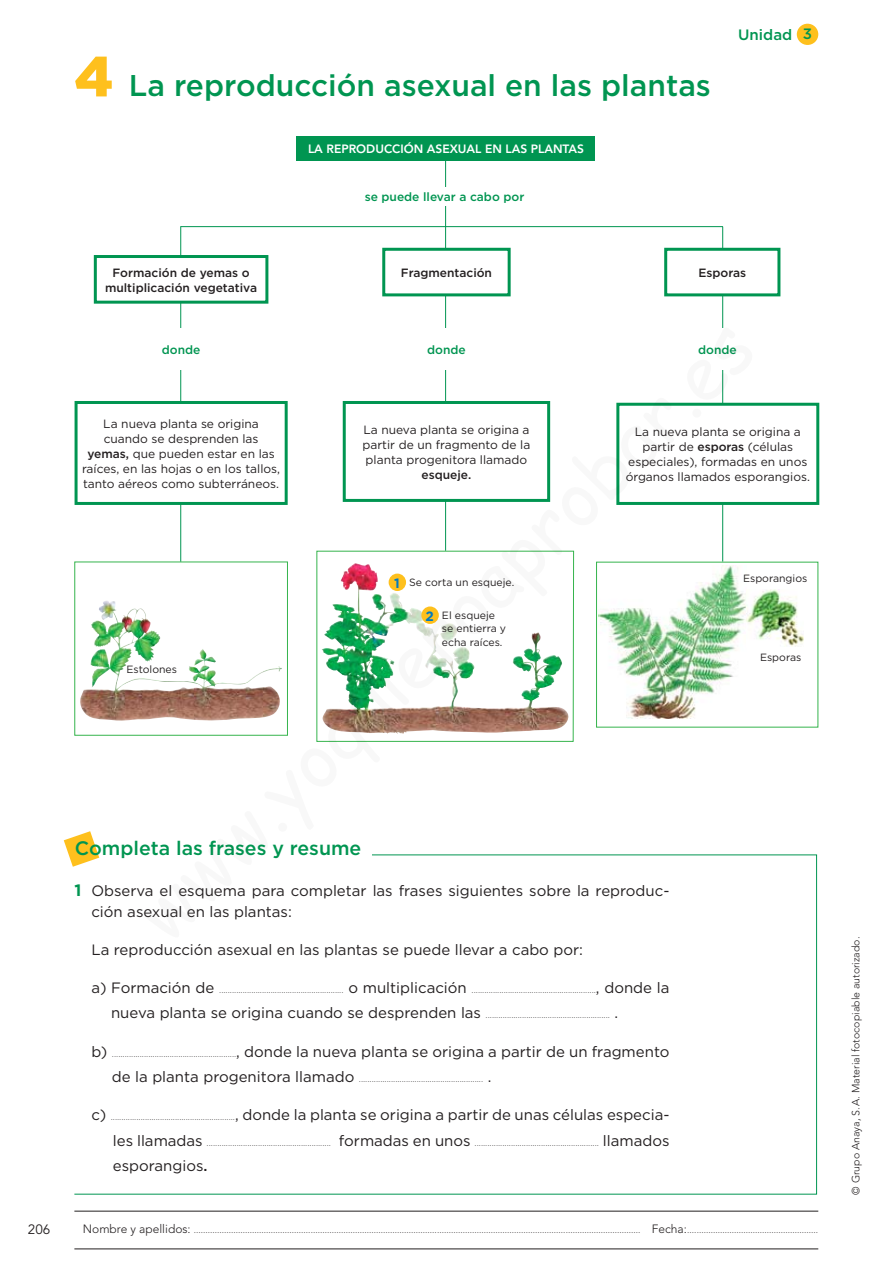
<style>
.page{position:relative;width:893px;height:1263px;background:#fff}
.page>*{position:absolute;margin:0;border:0;box-sizing:border-box;transform-origin:0 0}
.t1{font:500 30px "Gotham";color:#009551}
.t2{font:500 19.5px "Gotham";color:#009551}
.t3{font:15px/20.2px "Gotham";color:#231f20}
.t4{font:500 15px "Gotham";color:#009551}
.t5{font:13.5px "Avenir LT Std";color:#231f20}
.t6{font:12px/15px "Gotham";color:#231f20;text-align:center}
.t7{font:500 12px/15px "Gotham";color:#231f20;text-align:center}
.t8{font:500 12px "Gotham";color:#009551}
.t9{font:800 12px "Avenir LT Std";color:#fff}
.t10{font:10.5px/13.5px "Gotham";color:#231f20}
.t11{font:300 10.5px "Avenir LT Std";color:#231f20}
.t12{font:300 9px "Avenir LT Std";color:#231f20}
.t13{font:300 8.25px "Avenir LT Std";color:#231f20}
.s1{font-weight:900;font-size:56.55px;color:#fec01d}
.s2{font-weight:500}
.s3{font-weight:700;font-size:13.5px;color:#0079c1}
.s4{font-weight:700;font-size:16.5px;color:#009551}
.s5{font-family:"Gotham";font-weight:400;font-size:15px}
.s6{font-size:12px}
</style>
<div class="page">
<hr style="left:74px;top:1211px;width:744px;height:1px;background:#231f20">
<hr style="left:74px;top:1249px;width:744px;height:1px;background:#231f20">
<div style="left:797px;top:24px;width:21px;height:21px;background:#fec01d;border-radius:50%"></div>
<svg style="left:64px;top:831px;width:35px;height:36px"></svg>
<hr style="left:181px;top:226px;width:542px;height:1px;background:#009551">
<hr style="left:445px;top:158px;width:1px;height:393px;background:#009551">
<hr style="left:180px;top:226px;width:1px;height:336px;background:#009551">
<hr style="left:722px;top:227px;width:1px;height:335px;background:#009551">
<div style="left:297px;top:136px;width:298px;height:25px;background:#009551"></div>
<div style="left:340px;top:187px;width:209px;height:18px;background:#fff"></div>
<div style="left:95px;top:257px;width:172px;height:45px;background:#fff"></div>
<div style="left:94px;top:255px;width:174px;height:49px;border:3px solid #009551"></div>
<div style="left:76px;top:402px;width:210px;height:101px;background:#fff"></div>
<div style="left:75px;top:401px;width:213px;height:104px;border:3px solid #009551"></div>
<div style="left:344px;top:402px;width:205px;height:98px;background:#fff"></div>
<div style="left:343px;top:401px;width:207px;height:101px;border:3px solid #009551"></div>
<div style="left:618px;top:404px;width:200px;height:99px;background:#fff"></div>
<div style="left:616px;top:403px;width:203px;height:102px;border:3px solid #009551"></div>
<div style="left:666px;top:249px;width:113px;height:46px;background:#fff"></div>
<div style="left:664px;top:248px;width:116px;height:48px;border:3px solid #009551"></div>
<div style="left:384px;top:249px;width:125px;height:46px;background:#fff"></div>
<div style="left:382px;top:248px;width:129px;height:48px;border:3px solid #009551"></div>
<div style="left:385px;top:328px;width:123px;height:41px;background:#fff"></div>
<div style="left:656px;top:328px;width:123px;height:41px;background:#fff"></div>
<img style="left:80px;top:602px;width:202px;height:119px">
<div style="left:74px;top:562px;width:214px;height:174px;border:1px solid #36b44d"></div>
<img style="left:322px;top:568px;width:247px;height:166px">
<div style="left:316px;top:551px;width:258px;height:191px;border:1px solid #36b44d"></div>
<div style="left:389px;top:574px;width:17px;height:17px;background:#fec01d;border-radius:50%"></div>
<div style="left:421px;top:607px;width:18px;height:17px;background:#fec01d;border-radius:50%"></div>
<img style="left:599px;top:565px;width:148px;height:154px">
<img style="left:747px;top:589px;width:56px;height:57px">
<h1 class="t1" style="left:74px;top:75px;width:638px"><span class="s1">4</span> La reproducción asexual en las plantas</h1>
<h3 class="t9" style="left:308px;top:144px;width:277px">LA REPRODUCCIÓN ASEXUAL EN LAS PLANTAS</h3>
<h3 class="t8" style="left:365px;top:192px;width:161px">se puede llevar a cabo por</h3>
<h3 class="t4" style="left:738px;top:30px;width:75px">Unidad 3</h3>
<h3 class="t7" style="left:105px;top:266px;width:154px">Formación de yemas o multiplicación vegetativa</h3>
<h3 class="t7" style="left:401px;top:266px;width:93px">Fragmentación</h3>
<h3 class="t7" style="left:698px;top:266px;width:49px">Esporas</h3>
<h3 class="t8" style="left:162px;top:345px;width:40px">donde</h3>
<h3 class="t8" style="left:427px;top:345px;width:40px">donde</h3>
<h3 class="t8" style="left:698px;top:345px;width:40px">donde</h3>
<h3 class="t6" style="left:82px;top:417px;width:200px">La nueva planta se origina cuando se desprenden las <span class="s2">yemas,</span> que pueden estar en las raíces, en las hojas o en los tallos, tanto aéreos como subterráneos.</h3>
<h3 class="t6" style="left:362px;top:423px;width:169px;text-align:justify">La nueva planta se origina a partir de un fragmento de la planta progenitora llamado</h3>
<h3 class="t7" style="left:421px;top:468px;width:51px">esqueje.</h3>
<p class="t10" style="left:127px;top:664px;width:52px">Estolones</p>
<p class="t10" style="left:394px;top:576px;width:122px"><span class="s3">1</span> Se corta un esqueje.</p>
<p class="t10" style="left:442px;top:609px;width:66px;text-indent:-17px"><span class="s3">2</span> El esqueje se entierra y echa raíces.</p>
<h3 class="t6" style="left:626px;top:425px;width:186px">La nueva planta se origina a partir de <span class="s2">esporas</span> (células especiales), formadas en unos órganos llamados esporangios.</h3>
<p class="t10" style="left:743px;top:572px;width:66px">Esporangios</p>
<p class="t10" style="left:760px;top:651px;width:43px">Esporas</p>
<h3 class="t5" style="left:28px;top:1224px;width:24px">206</h3>
<h2 class="t2" style="left:75px;top:841px;width:288px">Completa las frases y resume</h2>
<h3 class="t3" style="left:91px;top:882px;width:580px;text-indent:-17px"><span class="s4">1</span> Observa el esquema para completar las frases siguientes sobre la reproduc&shy;ción asexual en las plantas:</h3>
<h3 class="t3" style="left:91px;top:940px;width:493px">La reproducción asexual en las plantas se puede llevar a cabo por:</h3>
<p class="t13" style="left:91px;top:987px;width:580px"><span class="s5">a) Formación de</span> .......................................................... <span class="s5">o multiplicación</span> ..........................................................<span class="s5">, donde la</span></p>
<p class="t13" style="left:111px;top:1012px;width:508px"><span class="s5">nueva planta se origina cuando se desprenden las</span> .......................................................... <span class="s5">.</span></p>
<p class="t13" style="left:91px;top:1050px;width:580px"><span class="s5">b)</span> ..........................................................<span class="s5">, donde la nueva planta se origina a partir de un fragmento</span></p>
<p class="t13" style="left:112px;top:1076px;width:381px"><span class="s5">de la planta progenitora llamado</span> .......................................................... <span class="s5">.</span></p>
<p class="t13" style="left:91px;top:1114px;width:579px"><span class="s5">c)</span> . .........................................................<span class="s5">, donde la planta se origina a partir de unas células especia-</span></p>
<p class="t13" style="left:113px;top:1140px;width:558px"><span class="s5">les llamadas</span> .......................................................... <span class="s5">formadas en unos</span> .......................................................... <span class="s5">llamados</span></p>
<h3 class="t3" style="left:113px;top:1157px;width:96px">esporangios<span class="s2">.</span></h3>
<p class="t12" style="left:83px;top:1226px;width:737px"><span class="s6">Nombre y apellidos:</span> ............................................................................................................................................................................................... <span class="s6">Fecha:</span> ........................................................</p>
<p class="t11" style="left:851px;top:1195px;width:259px;rotate:-90deg">© Grupo Anaya, S. A. Material fotocopiable autorizado.</p>
</div>
